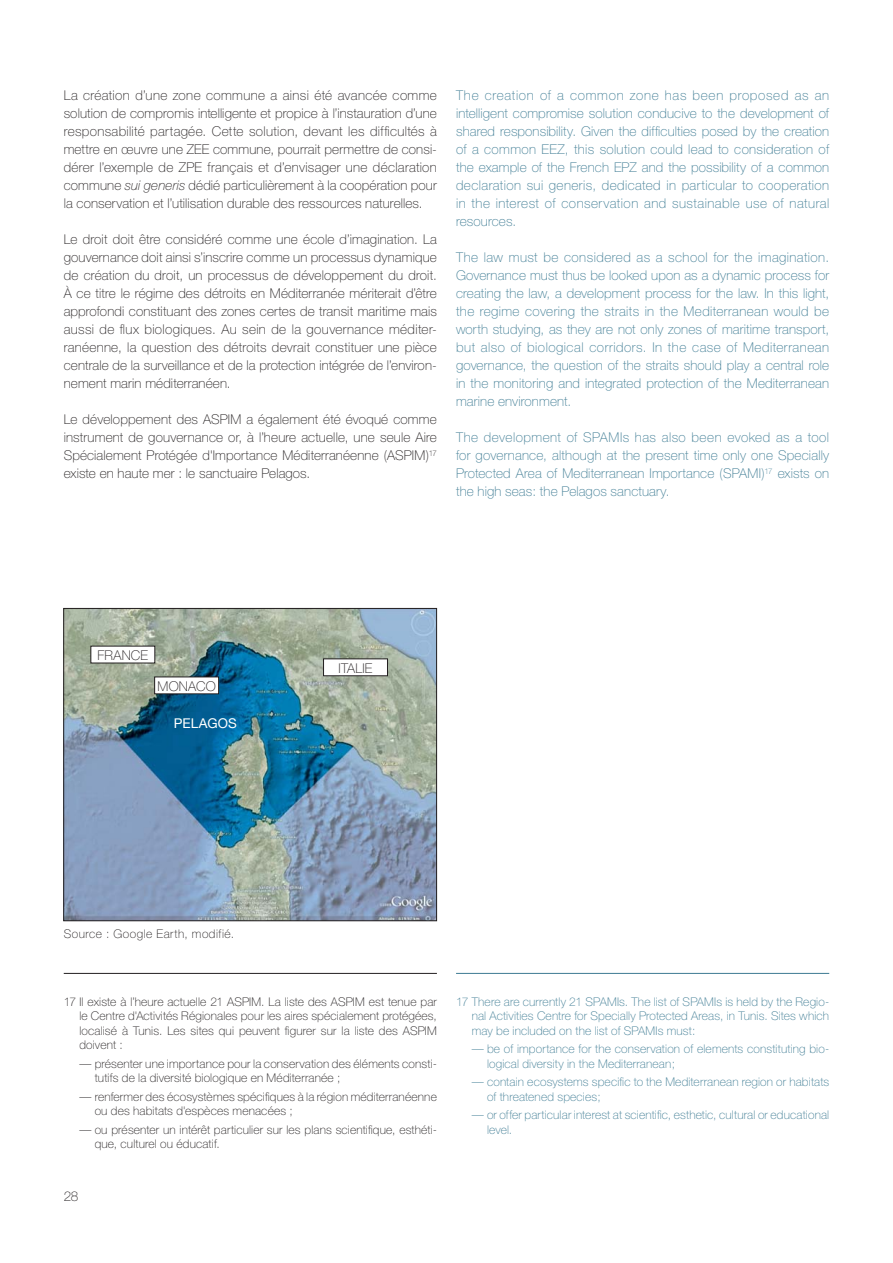
<style>
.page{position:relative;width:893px;height:1263px;background:#fff}
.page>*{position:absolute;margin:0;border:0;box-sizing:border-box;transform-origin:0 0}
.t1{font:100 13.5px/18px "Helvetica Neue";letter-spacing:.01em;color:#231f20;text-align:justify}
.t2{font:100 13.5px/18px "Helvetica Neue";letter-spacing:.01em;color:#3d7b93;text-align:justify}
.t3{font:13.5px "Helvetica Neue";letter-spacing:.005em;color:#fff}
.t4{font:100 12px/14.4px "Helvetica Neue";letter-spacing:.015em;color:#231f20}
.t5{font:100 12px/14.4px "Helvetica Neue";letter-spacing:.015em;color:#3d7b93}
.t6{font:100 12px "Helvetica Neue";letter-spacing:.04em;color:#231f20}
.s1{font-style:italic}
.s2{color:#fff}
</style>
<div class="page">
<hr style="left:64px;top:973px;width:373px;height:1px;background:#231f20">
<hr style="left:456px;top:973px;width:373px;height:1px;background:#3d7b93">
<img style="left:65px;top:610px;width:370px;height:309px">
<div style="left:63px;top:608px;width:374px;height:313px;border:1px solid #231f20"></div>
<div style="left:91px;top:646px;width:64px;height:17px;background:#fff"></div>
<div style="left:323px;top:659px;width:64px;height:17px;background:#fff"></div>
<div style="left:323px;top:659px;width:65px;height:17px;border:1px solid #231f20"></div>
<div style="left:155px;top:677px;width:64px;height:17px;background:#fff"></div>
<p class="t1" style="left:64px;top:88px;width:375px">La création d’une zone commune a ainsi été avancée comme solution de compromis intelligente et propice à l’instauration d’une responsabilité partagée. Cette solution, devant les difficultés à mettre en œuvre une ZEE commune, pourrait permettre de consi&shy;dérer l’exemple de ZPE français et d’envisager une déclaration commune <span class="s1">sui generis</span> dédié particulièrement à la coopération pour la conservation et l’utilisation durable des ressources naturelles.</p>
<p class="t1" style="left:64px;top:232px;width:375px">Le droit doit être considéré comme une école d’imagination. La gouvernance doit ainsi s’inscrire comme un processus dynamique de création du droit, un processus de développement du droit.<br>À ce titre le régime des détroits en Méditerranée mériterait d’être approfondi constituant des zones certes de transit maritime mais aussi de flux biologiques. Au sein de la gouvernance méditer&shy;ranéenne, la question des détroits devrait constituer une pièce centrale de la surveillance et de la protection intégrée de l’environ&shy;nement marin méditerranéen.</p>
<p class="t1" style="left:64px;top:412px;width:375px">Le développement des ASPIM a également été évoqué comme instrument de gouvernance or, à l’heure actuelle, une seule Aire Spécialement Protégée d'Importance Méditerranéenne (ASPIM)<sup>17 </sup>existe en haute mer : le sanctuaire Pelagos.</p>
<p class="t2" style="left:456px;top:88px;width:375px">The creation of a common zone has been proposed as an intelligent compromise solution conducive to the development of shared responsibility. Given the difficulties posed by the creation of a common EEZ, this solution could lead to consideration of the example of the French EPZ and the possibility of a common declaration sui generis, dedicated in particular to cooperation in the interest of conservation and sustainable use of natural resources.</p>
<p class="t2" style="left:456px;top:250px;width:375px">The law must be considered as a school for the imagination.<br>Governance must thus be looked upon as a dynamic process for creating the law, a development process for the law. In this light, the regime covering the straits in the Mediterranean would be worth studying, as they are not only zones of maritime transport, but also of biological corridors. In the case of Mediterranean governance, the question of the straits should play a central role in the monitoring and integrated protection of the Mediterranean marine environment.</p>
<p class="t2" style="left:456px;top:430px;width:375px">The development of SPAMIs has also been evoked as a tool for governance, although at the present time only one Specially Protected Area of Mediterranean Importance (SPAMI)<sup>17</sup> exists on the high seas: the Pelagos sanctuary.</p>
<p class="t1" style="left:97px;top:648px;width:52px">FRANCE</p>
<p class="t1" style="left:158px;top:679px;width:60px">MONACO</p>
<p class="t3" style="left:174px;top:719px;width:65px">PELAGOS</p>
<p class="t1" style="left:339px;top:661px;width:35px">ITALIE</p>
<p class="t6" style="left:64px;top:929px;width:172px">Source : Google Earth, modifié.</p>
<p class="t4" style="left:79px;top:996px;width:359px;text-align:justify;text-indent:-16px">17 Il existe à l’heure actuelle 21 ASPIM. La liste des ASPIM est tenue par le Centre d'Activités Régionales pour les aires spécialement protégées, localisé à Tunis. Les sites qui peuvent figurer sur la liste des ASPIM doivent :</p>
<p class="t4" style="left:95px;top:1058px;width:344px;text-indent:-31px"><span class="s2">17</span> — présenter une importance pour la conservation des éléments consti&shy;tutifs de la diversité biologique en Méditerranée ;</p>
<p class="t4" style="left:95px;top:1091px;width:344px;text-indent:-31px"><span class="s2">17</span> — renfermer des écosystèmes spécifiques à la région méditerranéenne ou des habitats d'espèces menacées ;</p>
<p class="t4" style="left:95px;top:1124px;width:344px;text-indent:-31px"><span class="s2">17</span> — ou présenter un intérêt particulier sur les plans scientifique, esthéti&shy;que, culturel ou éducatif.</p>
<p class="t1" style="left:64px;top:1189px;width:16px">28</p>
<p class="t5" style="left:472px;top:996px;width:359px;text-align:justify;text-indent:-16px">17 There are currently 21 SPAMIs. The list of SPAMIs is held by the Regio&shy;nal Activities Centre for Specially Protected Areas, in Tunis. Sites which may be included on the list of SPAMIs must:</p>
<p class="t5" style="left:487px;top:1043px;width:344px;text-indent:-31px"><span class="s2">17</span> — be of importance for the conservation of elements constituting bio&shy;logical diversity in the Mediterranean;</p>
<p class="t5" style="left:487px;top:1076px;width:344px;text-indent:-31px"><span class="s2">17</span> — contain ecosystems specific to the Mediterranean region or habitats of threatened species;</p>
<p class="t5" style="left:487px;top:1110px;width:344px;text-indent:-31px"><span class="s2">17</span> — or offer particular interest at scientific, esthetic, cultural or educational level.</p>
</div>
